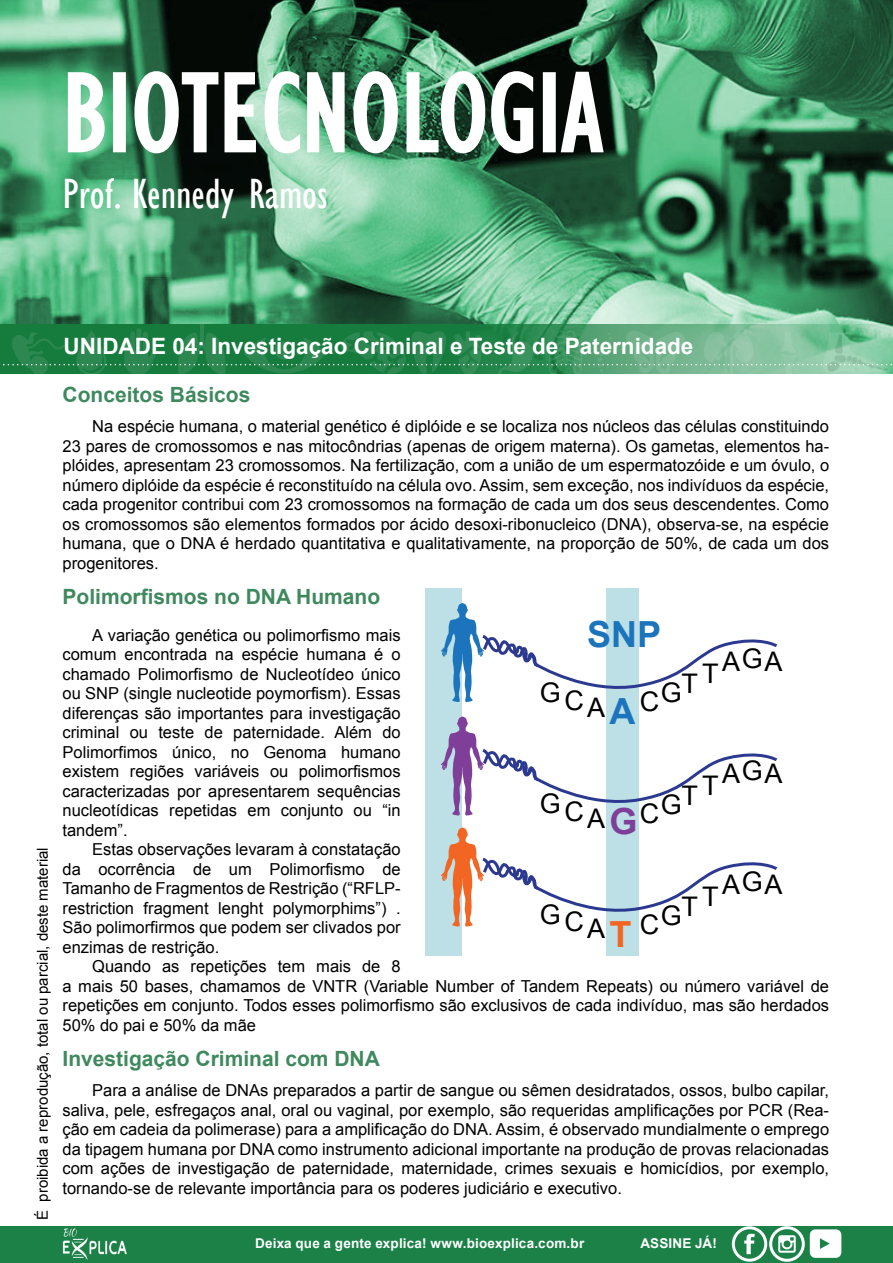
<style>
.page{position:relative;width:893px;height:1263px;background:#fff}
.page>*{position:absolute;margin:0;border:0;box-sizing:border-box;transform-origin:0 0}
.t1{font:condensed 115.5px "Gill Sans";letter-spacing:.01em;color:#fff}
.t2{font:condensed 43.5px "Gill Sans";color:#fff}
.t3{font:700 36px/76.9px "Arial";color:#1c75bc;text-align:center}
.t4{font:700 36px "Arial";color:#7f3f98}
.t5{font:700 36px "Arial";color:#f26522}
.t6{font:27px "Arial";letter-spacing:.14em;color:#000}
.t7{font:700 22.5px "Arial";color:#fff}
.t8{font:700 21px "Arial";color:#3f895e}
.t9{font:16.5px/19.5px "Arial";color:#000;text-align:justify}
.t10{font:15px "Arial";color:#000}
.t11{font:700 13.5px "Arial";letter-spacing:.015em;color:#fff}
</style>
<div class="page">
<div style="left:0;top:1226px;width:893px;height:37px;background:#1b8147"></div>
<img style="left:0;top:0;width:893px;height:324px">
<svg style="left:0;top:324px;width:893px;height:1px"></svg>
<svg style="left:66px;top:71px;width:40px;height:83px"></svg>
<div style="left:113px;top:72px;width:13px;height:80px;border:3px solid #fff"></div>
<svg style="left:133px;top:70px;width:124px;height:85px"></svg>
<svg style="left:263px;top:70px;width:83px;height:85px"></svg>
<svg style="left:352px;top:70px;width:47px;height:85px"></svg>
<img style="left:405px;top:70px;width:130px;height:85px">
<div style="left:543px;top:72px;width:13px;height:80px;border:3px solid #fff"></div>
<svg style="left:559px;top:70px;width:46px;height:84px"></svg>
<img style="left:62px;top:1228px;width:65px;height:32px">
<div style="left:732px;top:1226px;width:35px;height:36px;border:3px solid #fff;border-radius:16px"></div>
<svg style="left:744px;top:1234px;width:11px;height:20px"></svg>
<div style="left:769px;top:1226px;width:36px;height:36px;border:3px solid #fff;border-radius:16px"></div>
<svg style="left:778px;top:1235px;width:18px;height:18px"></svg>
<svg style="left:809px;top:1229px;width:33px;height:29px"></svg>
<hr style="left:200px;top:324px;width:4px;height:19px;background:#2c8850">
<svg style="left:0;top:325px;width:893px;height:49px;background:#419763"></svg>
<div style="left:425px;top:588px;width:37px;height:368px;background:#bce0e6"></div>
<div style="left:606px;top:588px;width:32px;height:368px;background:#bce0e6"></div>
<svg style="left:441px;top:603px;width:337px;height:99px"></svg>
<svg style="left:441px;top:717px;width:337px;height:98px"></svg>
<svg style="left:441px;top:828px;width:337px;height:98px"></svg>
<h1 class="t1" style="left:63px;top:45px;width:542px">BIOTECNOLOGIA</h1>
<h2 class="t2" style="left:63px;top:168px;width:267px">Prof. Kennedy Ramos</h2>
<p class="t10" style="left:33px;top:1220px;width:374px;rotate:-90deg">É proibida a reprodução, total ou parcial, deste material</p>
<h3 class="t7" style="left:64px;top:331px;width:631px">UNIDADE 04: Investigação Criminal e Teste de Paternidade</h3>
<p class="t8" style="left:63px;top:381px;width:189px">Conceitos Básicos</p>
<p class="t9" style="left:63px;top:417px;width:768px;text-indent:30px">Na espécie humana, o material genético é diplóide e se localiza nos núcleos das células constituindo 23 pares de cromossomos e nas mitocôndrias (apenas de origem materna). Os gametas, elementos ha&shy;plóides, apresentam 23 cromossomos. Na fertilização, com a união de um espermatozóide e um óvulo, o número diplóide da espécie é reconstituído na célula ovo. Assim, sem exceção, nos indivíduos da espécie, cada progenitor contribui com 23 cromossomos na formação de cada um dos seus descendentes. Como os cromossomos são elementos formados por ácido desoxi-ribonucleico (DNA), observa-se, na espécie humana, que o DNA é herdado quantitativa e qualitativamente, na proporção de 50%, de cada um dos progenitores.</p>
<p class="t8" style="left:63px;top:583px;width:319px">Polimorfismos no DNA Humano</p>
<h3 class="t3" style="left:587px;top:596px;width:76px">SNP<br>A</h3>
<p class="t9" style="left:63px;top:625px;width:340px;text-indent:30px">A variação genética ou polimorfismo mais comum encontrada na espécie humana é o chamado Polimorfismo de Nucleotídeo único ou SNP (single nucleotide poymorfism). Essas diferenças são importantes para investigação criminal ou teste de paternidade. Além do Polimorfimos único, no Genoma humano existem regiões variáveis ou polimorfismos caracterizadas por apresentarem sequências nucleotídicas repetidas em conjunto ou “in tandem”.</p>
<p class="t9" style="left:63px;top:840px;width:340px;text-indent:30px">Estas observações levaram à constatação da ocorrência de um Polimorfismo de Tamanho de Fragmentos de Restrição (“RFLP&shy;restriction fragment lenght polymorphims”) .<br>São polimorfirmos que podem ser clivados por enzimas de restrição.</p>
<p class="t9" style="left:63px;top:957px;width:768px;text-align:left;text-indent:30px">Quando as repetições tem mais de 8<br>a mais 50 bases, chamamos de VNTR (Variable Number of Tandem Repeats) ou número variável de repetições em conjunto. Todos esses polimorfismo são exclusivos de cada indivíduo, mas são herdados 50% do pai e 50% da mãe</p>
<p class="t8" style="left:63px;top:1045px;width:319px">Investigação Criminal com DNA</p>
<p class="t9" style="left:63px;top:1081px;width:768px;text-indent:30px">Para a análise de DNAs preparados a partir de sangue ou sêmen desidratados, ossos, bulbo capilar, saliva, pele, esfregaços anal, oral ou vaginal, por exemplo, são requeridas amplificações por PCR (Rea&shy;ção em cadeia da polimerase) para a amplificação do DNA. Assim, é observado mundialmente o emprego da tipagem humana por DNA como instrumento adicional importante na produção de provas relacionadas com ações de investigação de paternidade, maternidade, crimes sexuais e homicídios, por exemplo, tornando-se de relevante importância para os poderes judiciário e executivo.</p>
<h3 class="t6" style="left:742px;top:639px;width:23px">G</h3>
<h3 class="t6" style="left:722px;top:643px;width:62px">A A</h3>
<h3 class="t6" style="left:681px;top:660px;width:39px">TT</h3>
<h3 class="t6" style="left:540px;top:674px;width:23px">G</h3>
<h3 class="t6" style="left:661px;top:674px;width:23px">G</h3>
<h3 class="t6" style="left:564px;top:685px;width:42px">CA</h3>
<h3 class="t6" style="left:640px;top:683px;width:21px">C</h3>
<h3 class="t6" style="left:742px;top:751px;width:23px">G</h3>
<h3 class="t6" style="left:722px;top:755px;width:62px">A A</h3>
<h3 class="t6" style="left:681px;top:772px;width:39px">TT</h3>
<h3 class="t6" style="left:540px;top:792px;width:67px">GCA</h3>
<h3 class="t6" style="left:661px;top:786px;width:23px">G</h3>
<h3 class="t6" style="left:640px;top:795px;width:21px">C</h3>
<h3 class="t4" style="left:609px;top:796px;width:30px">G</h3>
<h3 class="t6" style="left:742px;top:862px;width:23px">G</h3>
<h3 class="t6" style="left:722px;top:866px;width:62px">A A</h3>
<h3 class="t6" style="left:681px;top:883px;width:39px">TT</h3>
<h3 class="t6" style="left:540px;top:903px;width:67px">GCA</h3>
<h3 class="t6" style="left:661px;top:897px;width:23px">G</h3>
<h3 class="t6" style="left:640px;top:906px;width:21px">C</h3>
<h3 class="t5" style="left:609px;top:909px;width:23px">T</h3>
<p class="t11" style="left:255px;top:1234px;width:331px">Deixa que a gente explica! www.bioexplica.com.br</p>
<p class="t11" style="left:640px;top:1234px;width:78px">ASSINE JÁ!</p>
</div>
